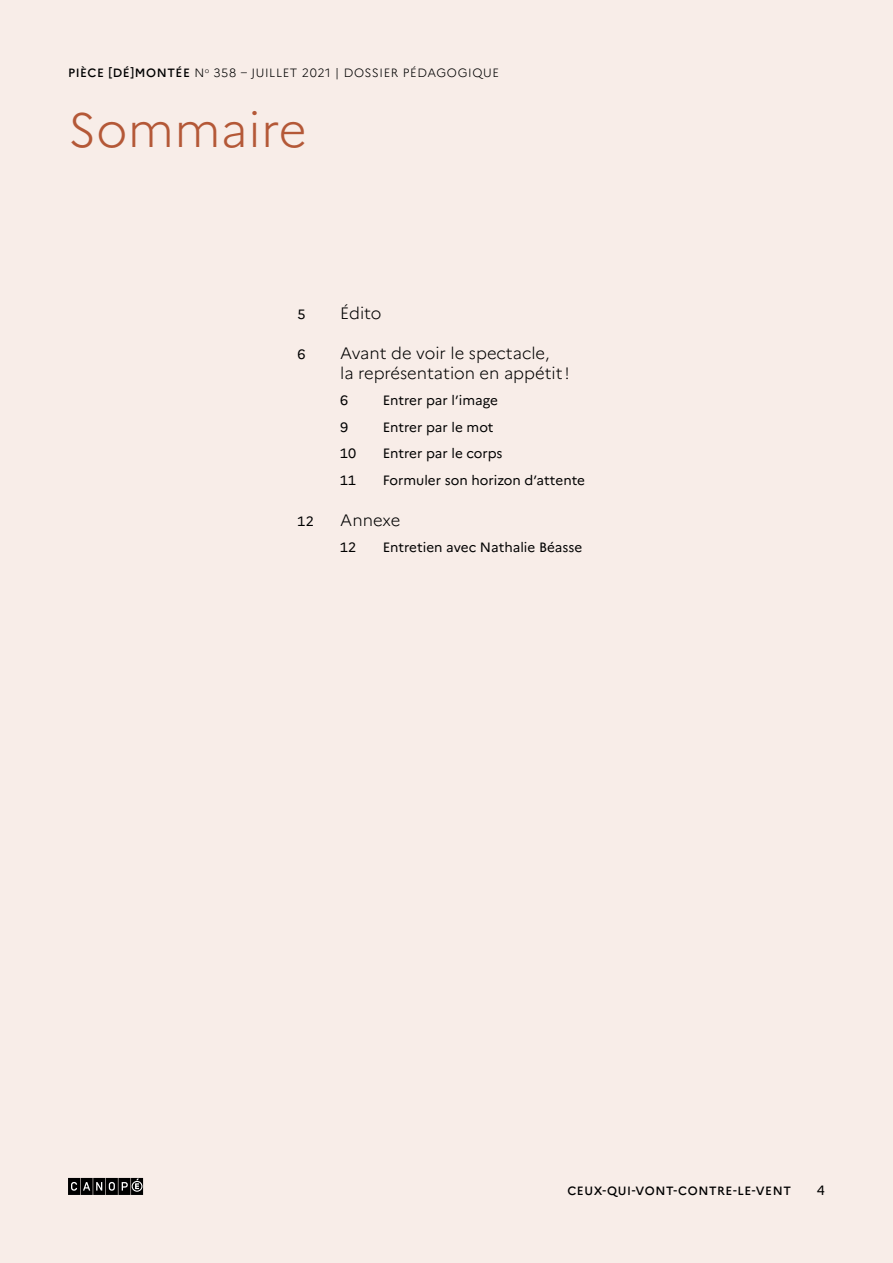
<style>
.page{position:relative;width:893px;height:1263px;background:#f8ede8}
.page>*{position:absolute;margin:0;border:0;box-sizing:border-box;transform-origin:0 0}
.t1{font:300 48px "Marianne";letter-spacing:.01em;color:#b45837}
.t2{font:300 16.5px/19.5px "Marianne";color:#000}
.t3{font:13.5px "Marianne";color:#000}
.t4{font:300 12px "Marianne";letter-spacing:.05em;color:#000}
.t5{font:500 12px "Marianne";letter-spacing:.05em;color:#000}
.s1{font-weight:500}
</style>
<div class="page">
<svg style="left:68px;top:1178px;width:75px;height:17px"></svg>
<p class="t4" style="left:68px;top:65px;width:432px"><span class="s1">PIÈCE [DÉ]MONTÉE</span> N<sup>o</sup> 358 – JUILLET 2021 | DOSSIER PÉDAGOGIQUE</p>
<h1 class="t1" style="left:68px;top:100px;width:240px">Sommaire</h1>
<p class="t3" style="left:298px;top:305px;width:10px">5</p>
<p class="t2" style="left:340px;top:303px;width:43px">Édito</p>
<p class="t3" style="left:298px;top:346px;width:10px">6</p>
<p class="t2" style="left:340px;top:344px;width:231px">Avant de voir le spectacle,<br>la représentation en appétit !</p>
<p class="t3" style="left:340px;top:392px;width:10px">6</p>
<p class="t3" style="left:383px;top:392px;width:117px">Entrer par l’image</p>
<p class="t3" style="left:340px;top:419px;width:10px">9</p>
<p class="t3" style="left:383px;top:419px;width:112px">Entrer par le mot</p>
<p class="t3" style="left:340px;top:445px;width:18px">10</p>
<p class="t3" style="left:383px;top:445px;width:121px">Entrer par le corps</p>
<p class="t3" style="left:340px;top:472px;width:18px">11</p>
<p class="t3" style="left:383px;top:472px;width:204px">Formuler son horizon d’attente</p>
<p class="t3" style="left:298px;top:513px;width:18px">12</p>
<p class="t2" style="left:340px;top:510px;width:62px">Annexe</p>
<p class="t3" style="left:340px;top:539px;width:18px">12</p>
<p class="t3" style="left:383px;top:539px;width:201px">Entretien avec Nathalie Béasse</p>
<p class="t5" style="left:567px;top:1183px;width:225px">CEUX-QUI-VONT-CONTRE-LE-VENT</p>
<p class="t3" style="left:817px;top:1182px;width:10px">4</p>
</div>
